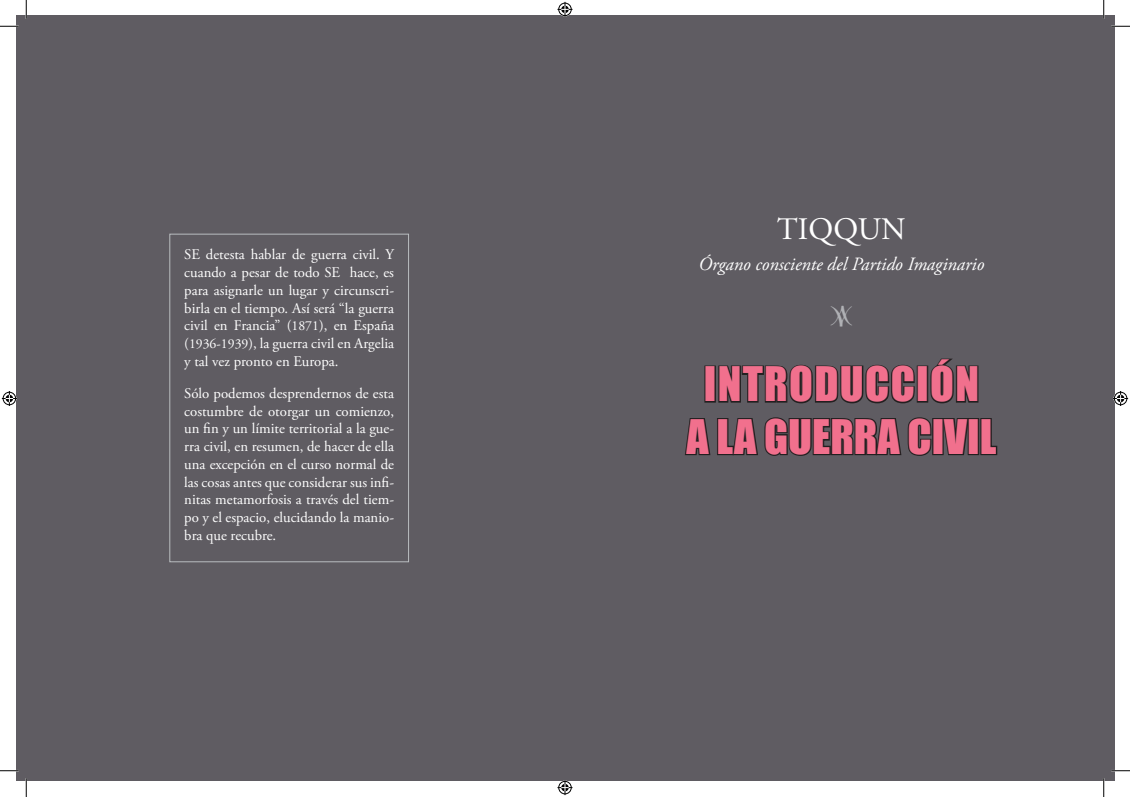
<style>
.page{position:relative;width:1130px;height:797px;background:#fff}
.page>*{position:absolute;margin:0;border:0;box-sizing:border-box;transform-origin:0 0}
.t1{font:43.75px/52.5px "Impact";letter-spacing:.03em;color:#f1708d;text-align:center}
.t2{font:31.25px "Adobe Garamond Pro";color:#fff}
.t3{font:italic 18.75px "Adobe Garamond Pro";color:#fff}
.t4{font:14.75px/17.8px "Adobe Garamond Pro";color:#fff;text-align:justify}
.s1{font-size:13.75px}
</style>
<div class="page">
<div style="left:16px;top:16px;width:1098px;height:765px;background:#5f5c62"></div>
<svg style="left:685px;top:358px;width:313px;height:98px"></svg>
<div style="left:169px;top:234px;width:240px;height:328px;border:1px solid #b9bdc0"></div>
<svg style="left:0;top:25px;width:19px;height:2px"></svg>
<svg style="left:1111px;top:25px;width:19px;height:2px"></svg>
<svg style="left:0;top:770px;width:18px;height:1px"></svg>
<svg style="left:1112px;top:770px;width:18px;height:1px"></svg>
<svg style="left:25px;top:0;width:2px;height:19px"></svg>
<svg style="left:25px;top:778px;width:2px;height:19px"></svg>
<svg style="left:1103px;top:0;width:1px;height:18px"></svg>
<svg style="left:1103px;top:779px;width:1px;height:18px"></svg>
<svg style="left:557px;top:2px;width:15px;height:15px"></svg>
<svg style="left:557px;top:780px;width:15px;height:15px"></svg>
<svg style="left:2px;top:391px;width:15px;height:15px"></svg>
<svg style="left:1113px;top:391px;width:15px;height:15px"></svg>
<p class="t4" style="left:184px;top:246px;width:211px">SE detesta hablar de guerra civil. Y cuando a pesar de todo SE hace, es para asignarle un lugar y circunscri&shy;birla en el tiempo. Así será “la guerra civil en Francia” (<span class="s1">1871</span>), en España (<span class="s1">1936-1939</span>), la guerra civil en Argelia y tal vez pronto en Europa.</p>
<p class="t4" style="left:184px;top:385px;width:211px">Sólo podemos desprendernos de esta costumbre de otorgar un comienzo, un fin y un límite territorial a la gue&shy;rra civil, en resumen, de hacer de ella una excepción en el curso normal de las cosas antes que considerar sus infi&shy;nitas metamorfosis a través del tiem&shy;po y el espacio, elucidando la manio&shy;bra que recubre.</p>
<h2 class="t2" style="left:777px;top:210px;width:130px">TIQQUN</h2>
<p class="t3" style="left:698px;top:253px;width:287px">Órgano consciente del Partido Imaginario</p>
<h1 class="t1" style="left:686px;top:357px;width:311px">INTRODUCCIÓN<br>A LA GUERRA CIVIL</h1>
</div>
